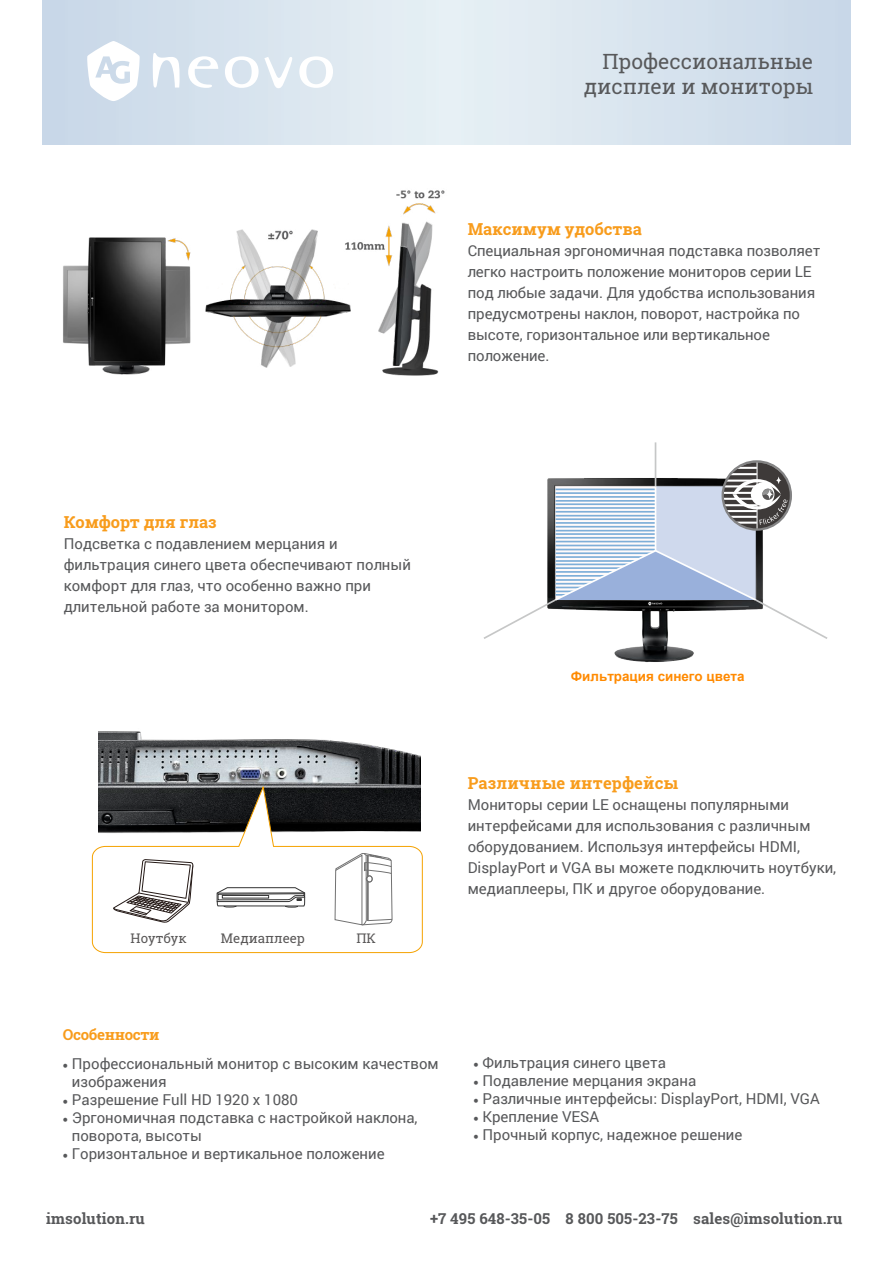
<style>
.page{position:relative;width:893px;height:1263px;background:#fff}
.page>*{position:absolute;margin:0;border:0;box-sizing:border-box;transform-origin:0 0}
.t1{font:21px/25.2px "Roboto Slab";color:#58595b;text-align:right}
.t2{font:700 16.5px "Roboto Slab";letter-spacing:-.005em;color:#f89c1c}
.t3{font:15px/21px "Roboto";color:#57585a}
.t4{font:700 15px "Roboto Slab";letter-spacing:.01em;color:#57585a}
.t5{font:700 15px "Roboto Slab";letter-spacing:-.025em;color:#f89c1c}
.t6{font:700 13.5px "Arial";color:#ff8a00}
.t7{font:13.2px "Roboto Slab";color:#595757}
.s1{font-family:"Minion Pro"}
</style>
<div class="page">
<svg style="left:43px;top:0;width:807px;height:145px"></svg>
<svg style="left:86px;top:41px;width:247px;height:60px"></svg>
<img style="left:99px;top:731px;width:321px;height:52px">
<img style="left:614px;top:641px;width:80px;height:21px">
<hr style="left:655px;top:442px;width:1px;height:44px;background:#c6c7c7">
<svg style="left:483px;top:460px;width:345px;height:181px"></svg>
<hr style="left:757px;top:462px;width:1px;height:66px;background:#fff">
<img style="left:63px;top:237px;width:128px;height:138px">
<img style="left:360px;top:190px;width:85px;height:186px">
<img style="left:205px;top:229px;width:155px;height:139px">
<svg style="left:91px;top:783px;width:332px;height:170px"></svg>
<div style="left:366px;top:875px;width:6px;height:7px;border:1px solid #333;border-radius:50%"></div>
<h1 class="t1" style="left:584px;top:48px;width:231px">Профессиональные дисплеи и мониторы</h1>
<p class="t2" style="left:468px;top:217px;width:175px">Максимум удобства</p>
<p class="t3" style="left:468px;top:240px;width:354px">Специальная эргономичная подставка позволяет легко настроить положение мониторов серии LE под любые задачи. Для удобства использования предусмотрены наклон, поворот, настройка по высоте, горизонтальное или вертикальное положение.</p>
<p class="t2" style="left:64px;top:510px;width:154px">Комфорт для глаз</p>
<p class="t3" style="left:64px;top:533px;width:349px">Подсветка с подавлением мерцания и фильтрация синего цвета обеспечивают полный комфорт для глаз, что особенно важно при длительной работе за монитором.</p>
<p class="t6" style="left:571px;top:666px;width:175px">Фильтрация синего цвета</p>
<p class="t7" style="left:131px;top:930px;width:57px">Ноутбук</p>
<p class="t7" style="left:221px;top:930px;width:85px">Медиаплеер</p>
<p class="t7" style="left:356px;top:930px;width:21px">ПК</p>
<p class="t2" style="left:468px;top:772px;width:212px">Различные интерфейсы</p>
<p class="t3" style="left:468px;top:795px;width:370px">Мониторы серии LE оснащены популярными интерфейсами для использования с различным оборудованием. Используя интерфейсы HDMI, DisplayPort и VGA вы можете подключить ноутбуки, медиаплееры, ПК и другое оборудование.</p>
<p class="t5" style="left:63px;top:1024px;width:98px">Особенности</p>
<p class="t3" style="left:72px;top:1055px;width:368px;line-height:18px;text-indent:-9px"><span class="s1">•</span> Профессиональный монитор с высоким качеством изображения</p>
<p class="t3" style="left:63px;top:1089px;width:237px"><span class="s1">•</span> Разрешение Full HD 1920 x 1080</p>
<p class="t3" style="left:72px;top:1109px;width:347px;line-height:18px;text-indent:-9px"><span class="s1">•</span> Эргономичная подставка с настройкой наклона, поворота, высоты</p>
<p class="t3" style="left:63px;top:1143px;width:323px"><span class="s1">•</span> Горизонтальное и вертикальное положение</p>
<p class="t3" style="left:473px;top:1053px;width:194px"><span class="s1">•</span> Фильтрация синего цвета</p>
<p class="t3" style="left:473px;top:1071px;width:225px"><span class="s1">•</span> Подавление мерцания экрана</p>
<p class="t3" style="left:473px;top:1089px;width:348px"><span class="s1">•</span> Различные интерфейсы: DisplayPort, HDMI, VGA</p>
<p class="t3" style="left:473px;top:1107px;width:128px"><span class="s1">•</span> Крепление VESA</p>
<p class="t3" style="left:473px;top:1125px;width:271px"><span class="s1">•</span> Прочный корпус, надежное решение</p>
<p class="t4" style="left:46px;top:1208px;width:100px">imsolution.ru</p>
<p class="t4" style="left:430px;top:1208px;width:414px">+7 495 648-35-05 8 800 505-23-75 sales@imsolution.ru</p>
</div>
